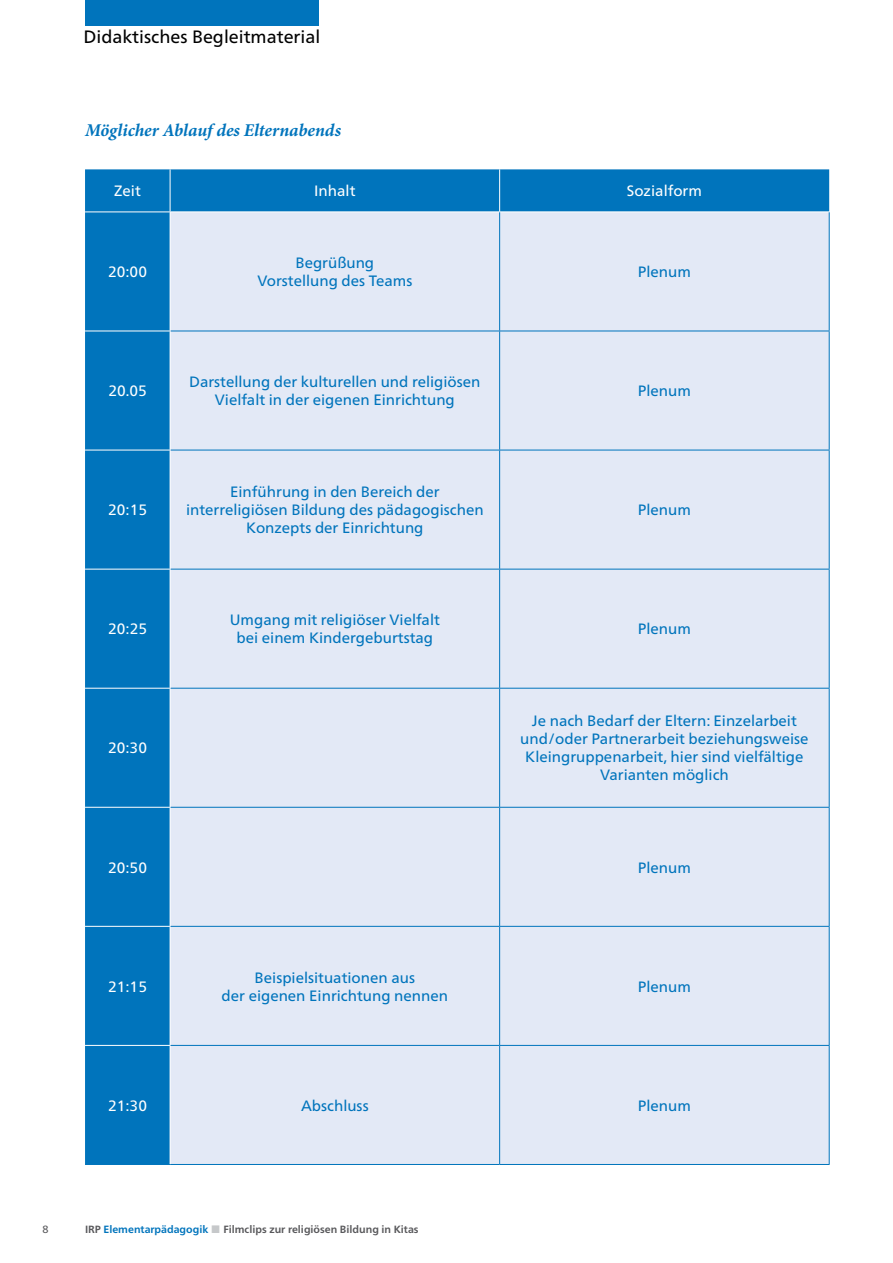
<style>
.page{position:relative;width:893px;height:1263px;background:#fff}
.page>*{position:absolute;margin:0;border:0;box-sizing:border-box;transform-origin:0 0}
.t1{font:italic 700 18px "Minion Pro";letter-spacing:-.005em;color:#0074bc}
.t2{font:17.85px "Frutiger Neue LT Pro";color:#000}
.t3{font:15px/18px "Frutiger Neue LT Pro";color:#0074bc;text-align:center}
.t4{font:15px "Frutiger Neue LT Pro";color:#fff}
.t5{font:700 10.5px "Frutiger Neue LT Pro";color:#58585b}
.t6{font:10.5px "Frutiger Neue LT Pro";color:#58585b}
.s1{color:#0074bc}
.s2{color:#c6c8ca}
</style>
<div class="page">
<div style="left:85px;top:0;width:234px;height:26px;background:#0074bc"></div>
<div style="left:85px;top:169px;width:744px;height:995px;background:#0074bc"></div>
<div style="left:171px;top:213px;width:658px;height:951px;background:#e3e9f6"></div>
<hr style="left:499px;top:169px;width:1px;height:43px;background:#fff">
<hr style="left:85px;top:212px;width:85px;height:1px;background:#fff">
<hr style="left:170px;top:212px;width:330px;height:1px;background:#fff">
<hr style="left:500px;top:212px;width:330px;height:1px;background:#fff">
<hr style="left:85px;top:331px;width:85px;height:1px;background:#fff">
<hr style="left:85px;top:450px;width:85px;height:1px;background:#fff">
<hr style="left:85px;top:569px;width:85px;height:1px;background:#fff">
<hr style="left:85px;top:688px;width:85px;height:1px;background:#fff">
<hr style="left:85px;top:807px;width:85px;height:1px;background:#fff">
<hr style="left:85px;top:926px;width:85px;height:1px;background:#fff">
<hr style="left:85px;top:1045px;width:85px;height:1px;background:#fff">
<hr style="left:499px;top:212px;width:1px;height:119px;background:#0074bc">
<hr style="left:499px;top:331px;width:1px;height:119px;background:#0074bc">
<hr style="left:499px;top:450px;width:1px;height:119px;background:#0074bc">
<hr style="left:499px;top:569px;width:1px;height:119px;background:#0074bc">
<hr style="left:499px;top:688px;width:1px;height:119px;background:#0074bc">
<hr style="left:499px;top:808px;width:1px;height:118px;background:#0074bc">
<hr style="left:499px;top:927px;width:1px;height:118px;background:#0074bc">
<hr style="left:499px;top:1046px;width:1px;height:118px;background:#0074bc">
<hr style="left:170px;top:331px;width:330px;height:1px;background:#0074bc">
<hr style="left:500px;top:331px;width:330px;height:1px;background:#0074bc">
<hr style="left:170px;top:450px;width:330px;height:1px;background:#0074bc">
<hr style="left:500px;top:450px;width:330px;height:1px;background:#0074bc">
<hr style="left:170px;top:569px;width:330px;height:1px;background:#0074bc">
<hr style="left:500px;top:569px;width:330px;height:1px;background:#0074bc">
<hr style="left:170px;top:688px;width:330px;height:1px;background:#0074bc">
<hr style="left:500px;top:688px;width:330px;height:1px;background:#0074bc">
<hr style="left:170px;top:807px;width:330px;height:1px;background:#0074bc">
<hr style="left:500px;top:807px;width:330px;height:1px;background:#0074bc">
<hr style="left:170px;top:926px;width:330px;height:1px;background:#0074bc">
<hr style="left:500px;top:926px;width:330px;height:1px;background:#0074bc">
<hr style="left:170px;top:1045px;width:330px;height:1px;background:#0074bc">
<hr style="left:500px;top:1045px;width:330px;height:1px;background:#0074bc">
<hr style="left:829px;top:212px;width:1px;height:119px;background:#0074bc">
<hr style="left:829px;top:331px;width:1px;height:119px;background:#0074bc">
<hr style="left:829px;top:450px;width:1px;height:119px;background:#0074bc">
<hr style="left:829px;top:569px;width:1px;height:119px;background:#0074bc">
<hr style="left:829px;top:688px;width:1px;height:119px;background:#0074bc">
<hr style="left:829px;top:808px;width:1px;height:118px;background:#0074bc">
<hr style="left:829px;top:927px;width:1px;height:118px;background:#0074bc">
<hr style="left:829px;top:1046px;width:1px;height:118px;background:#0074bc">
<hr style="left:170px;top:1164px;width:330px;height:1px;background:#0074bc">
<hr style="left:500px;top:1164px;width:330px;height:1px;background:#0074bc">
<hr style="left:85px;top:1164px;width:85px;height:1px;background:#0074bc">
<hr style="left:170px;top:169px;width:1px;height:43px;background:#fff">
<hr style="left:170px;top:212px;width:1px;height:119px;background:#fff">
<hr style="left:170px;top:331px;width:1px;height:119px;background:#fff">
<hr style="left:170px;top:450px;width:1px;height:119px;background:#fff">
<hr style="left:170px;top:569px;width:1px;height:119px;background:#fff">
<hr style="left:170px;top:688px;width:1px;height:119px;background:#fff">
<hr style="left:170px;top:808px;width:1px;height:118px;background:#fff">
<hr style="left:170px;top:927px;width:1px;height:118px;background:#fff">
<hr style="left:170px;top:1046px;width:1px;height:118px;background:#fff">
<p class="t2" style="left:84px;top:25px;width:238px">Didaktisches Begleitmaterial</p>
<p class="t1" style="left:85px;top:118px;width:258px">Möglicher Ablauf des Elternabends</p>
<p class="t4" style="left:114px;top:182px;width:28px">Zeit</p>
<p class="t4" style="left:314px;top:182px;width:43px">Inhalt</p>
<p class="t4" style="left:627px;top:182px;width:77px">Sozialform</p>
<p class="t4" style="left:108px;top:263px;width:40px">20:00</p>
<p class="t3" style="left:257px;top:254px;width:157px">Begrüßung<br>Vorstellung des Teams</p>
<p class="t3" style="left:638px;top:263px;width:54px">Plenum</p>
<p class="t4" style="left:108px;top:382px;width:40px">20.05</p>
<p class="t3" style="left:189px;top:373px;width:293px">Darstellung der kulturellen und religiösen<br>Vielfalt in der eigenen Einrichtung</p>
<p class="t3" style="left:638px;top:382px;width:54px">Plenum</p>
<p class="t4" style="left:108px;top:501px;width:40px">20:15</p>
<p class="t3" style="left:186px;top:483px;width:299px">Einführung in den Bereich der interreligiösen Bildung des pädagogischen<br>Konzepts der Einrichtung</p>
<p class="t3" style="left:638px;top:501px;width:54px">Plenum</p>
<p class="t4" style="left:108px;top:620px;width:40px">20:25</p>
<p class="t3" style="left:230px;top:611px;width:211px">Umgang mit religiöser Vielfalt bei einem Kindergeburtstag</p>
<p class="t3" style="left:638px;top:620px;width:54px">Plenum</p>
<p class="t4" style="left:108px;top:739px;width:40px">20:30</p>
<p class="t3" style="left:520px;top:712px;width:290px">Je nach Bedarf der Eltern: Einzelarbeit und/oder Partnerarbeit beziehungsweise Kleingruppenarbeit, hier sind vielfältige Varianten möglich</p>
<p class="t4" style="left:108px;top:858px;width:40px">20:50</p>
<p class="t3" style="left:638px;top:858px;width:54px">Plenum</p>
<p class="t4" style="left:108px;top:977px;width:40px">21:15</p>
<p class="t3" style="left:222px;top:968px;width:228px">Beispielsituationen aus<br>der eigenen Einrichtung nennen</p>
<p class="t3" style="left:638px;top:977px;width:54px">Plenum</p>
<p class="t4" style="left:108px;top:1096px;width:40px">21:30</p>
<p class="t3" style="left:301px;top:1096px;width:69px">Abschluss</p>
<p class="t3" style="left:638px;top:1096px;width:54px">Plenum</p>
<p class="t6" style="left:43px;top:1223px;width:8px">8</p>
<p class="t5" style="left:85px;top:1223px;width:335px">IRP <span class="s1">Elementarpädagogik</span> <span class="s2">■</span> Filmclips zur religiösen Bildung in Kitas</p>
</div>
